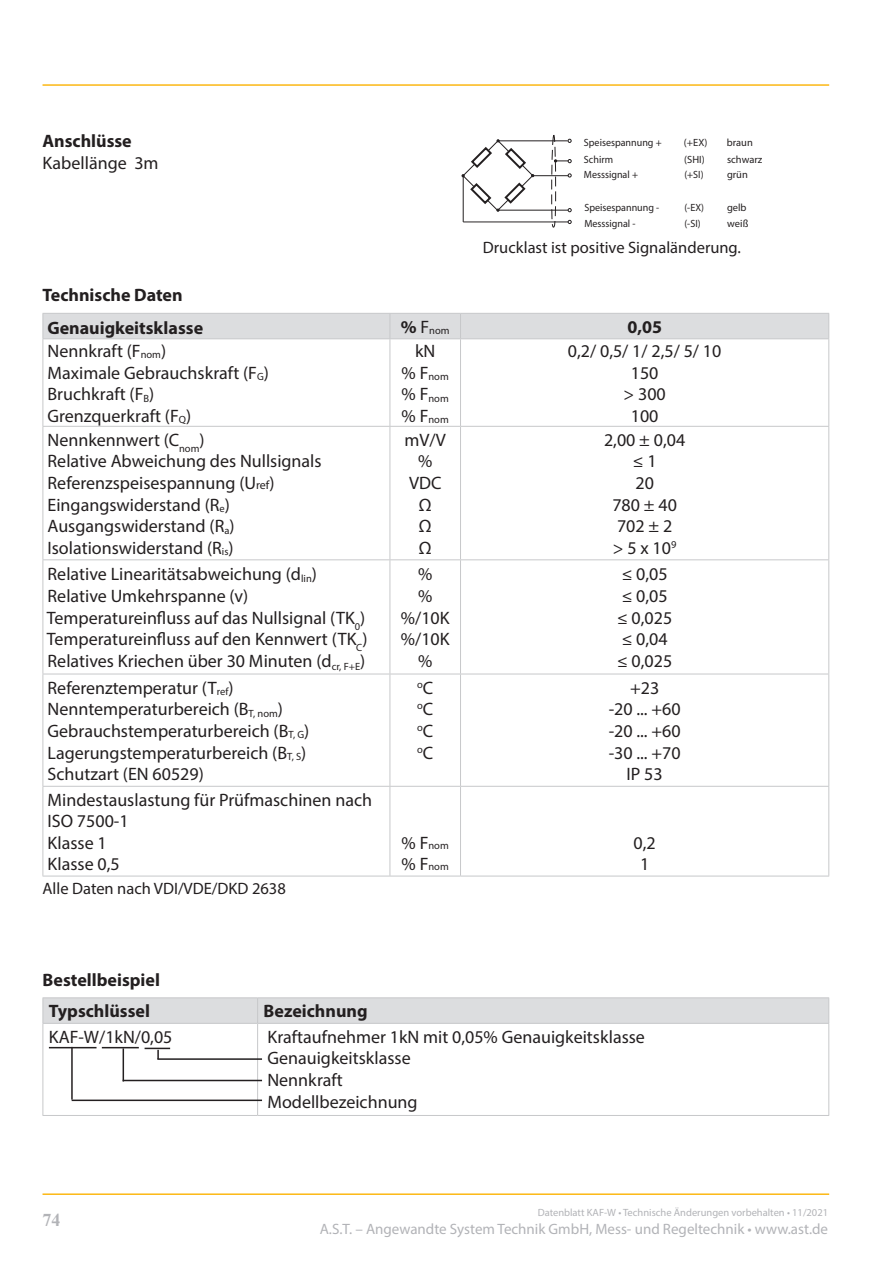
<style>
.page{position:relative;width:893px;height:1263px;background:#fff}
.page>*{position:absolute;margin:0;border:0;box-sizing:border-box;transform-origin:0 0}
.t1{font:18px/21.6px "Myriad Pro";color:#231f20}
.t2{font:700 18px/31.3px "Myriad Pro";color:#231f20;text-align:center}
.t3{font:700 18px "Times New Roman";color:#b2b3b7}
.t4{font:16.5px "Myriad Pro";color:#231f20}
.t5{font:15px "Myriad Pro";color:#b2b3b7}
.t6{font:10.5px/16.5px "Myriad";color:#231f20;scale:.96 1}
.t7{font:10.5px "Myriad Pro";color:#b2b3b7}
.t8{font:10.5px/21.6px "Myriad Pro";color:#231f20;text-align:justify}
.t9{font:10.5px/16.5px "Myriad";color:#231f20}
.s1{font-weight:700;font-size:18px}
.s2{font-size:18px}
.s3{font-size:12px}
</style>
<div class="page">
<hr style="left:43px;top:997px;width:215px;height:1px;background:#c7c8ca">
<hr style="left:258px;top:997px;width:571px;height:1px;background:#c7c8ca">
<div style="left:43px;top:998px;width:786px;height:25px;background:#dcdddf"></div>
<hr style="left:43px;top:1023px;width:215px;height:1px;background:#c7c8ca">
<hr style="left:43px;top:1024px;width:1px;height:91px;background:#c7c8ca">
<hr style="left:258px;top:1023px;width:571px;height:1px;background:#c7c8ca">
<hr style="left:257px;top:1024px;width:1px;height:91px;background:#c7c8ca">
<hr style="left:828px;top:1024px;width:1px;height:91px;background:#c7c8ca">
<hr style="left:43px;top:1115px;width:215px;height:1px;background:#c7c8ca">
<hr style="left:258px;top:1115px;width:571px;height:1px;background:#c7c8ca">
<hr style="left:49px;top:1047px;width:48px;height:1px;background:#231f20">
<hr style="left:102px;top:1047px;width:37px;height:1px;background:#231f20">
<hr style="left:123px;top:1048px;width:1px;height:33px;background:#231f20">
<svg style="left:145px;top:1048px;width:25px;height:10px"></svg>
<hr style="left:123px;top:1080px;width:139px;height:1px;background:#231f20">
<hr style="left:157px;top:1058px;width:105px;height:2px;background:#231f20">
<hr style="left:72px;top:1099px;width:190px;height:2px;background:#231f20">
<hr style="left:71px;top:1047px;width:2px;height:52px;background:#231f20">
<svg style="left:461px;top:135px;width:111px;height:93px"></svg>
<hr style="left:43px;top:339px;width:1px;height:87px;background:#c7c8ca">
<hr style="left:828px;top:339px;width:1px;height:87px;background:#c7c8ca">
<hr style="left:43px;top:426px;width:347px;height:1px;background:#c7c8ca">
<hr style="left:43px;top:427px;width:1px;height:132px;background:#c7c8ca">
<hr style="left:460px;top:426px;width:369px;height:1px;background:#c7c8ca">
<hr style="left:828px;top:427px;width:1px;height:132px;background:#c7c8ca">
<hr style="left:43px;top:559px;width:347px;height:1px;background:#c7c8ca">
<hr style="left:43px;top:560px;width:1px;height:114px;background:#c7c8ca">
<hr style="left:460px;top:559px;width:369px;height:1px;background:#c7c8ca">
<hr style="left:828px;top:560px;width:1px;height:114px;background:#c7c8ca">
<hr style="left:43px;top:674px;width:347px;height:1px;background:#c7c8ca">
<hr style="left:43px;top:674px;width:1px;height:112px;background:#c7c8ca">
<hr style="left:460px;top:674px;width:369px;height:1px;background:#c7c8ca">
<hr style="left:828px;top:674px;width:1px;height:112px;background:#c7c8ca">
<hr style="left:43px;top:786px;width:347px;height:1px;background:#c7c8ca">
<hr style="left:43px;top:787px;width:1px;height:89px;background:#c7c8ca">
<hr style="left:460px;top:786px;width:369px;height:1px;background:#c7c8ca">
<hr style="left:828px;top:787px;width:1px;height:89px;background:#c7c8ca">
<hr style="left:43px;top:876px;width:347px;height:1px;background:#c7c8ca">
<hr style="left:460px;top:876px;width:369px;height:1px;background:#c7c8ca">
<svg style="left:43px;top:313px;width:786px;height:26px;background:#dadbdd"></svg>
<hr style="left:390px;top:338px;width:70px;height:1px;background:#c7c8ca">
<hr style="left:390px;top:339px;width:1px;height:87px;background:#c7c8ca">
<hr style="left:460px;top:339px;width:1px;height:87px;background:#c7c8ca">
<hr style="left:390px;top:426px;width:70px;height:1px;background:#c7c8ca">
<hr style="left:390px;top:427px;width:1px;height:132px;background:#c7c8ca">
<hr style="left:460px;top:427px;width:1px;height:132px;background:#c7c8ca">
<hr style="left:390px;top:559px;width:70px;height:1px;background:#c7c8ca">
<hr style="left:390px;top:560px;width:1px;height:114px;background:#c7c8ca">
<hr style="left:460px;top:560px;width:1px;height:114px;background:#c7c8ca">
<hr style="left:390px;top:674px;width:70px;height:1px;background:#c7c8ca">
<hr style="left:390px;top:674px;width:1px;height:112px;background:#c7c8ca">
<hr style="left:460px;top:674px;width:1px;height:112px;background:#c7c8ca">
<hr style="left:390px;top:786px;width:70px;height:1px;background:#c7c8ca">
<hr style="left:390px;top:787px;width:1px;height:89px;background:#c7c8ca">
<hr style="left:460px;top:787px;width:1px;height:89px;background:#c7c8ca">
<hr style="left:390px;top:876px;width:70px;height:1px;background:#c7c8ca">
<hr style="left:43px;top:84px;width:786px;height:2px;background:#fcb814">
<hr style="left:43px;top:1193px;width:786px;height:2px;background:#fcb814">
<p class="t2" style="left:43px;top:125px;width:91px">Anschlüsse</p>
<p class="t1" style="left:43px;top:152px;width:118px">Kabellänge 3m</p>
<p class="t2" style="left:43px;top:279px;width:142px">Technische Daten</p>
<p class="t9" style="left:684px;top:135px;width:25px">(+EX) (SHI)</p>
<p class="t6" style="left:584px;top:135px;width:82px">Speisespannung +<br>Schirm</p>
<p class="t6" style="left:584px;top:167px;width:58px">Messsignal +</p>
<p class="t6" style="left:684px;top:167px;width:21px">(+SI)</p>
<p class="t6" style="left:584px;top:200px;width:79px">Speisespannung -</p>
<p class="t6" style="left:684px;top:200px;width:22px">(-EX)</p>
<p class="t6" style="left:584px;top:216px;width:55px">Messsignal -</p>
<p class="t6" style="left:684px;top:216px;width:18px">(-SI)</p>
<p class="t9" style="left:727px;top:135px;width:37px">braun schwarz</p>
<p class="t9" style="left:727px;top:167px;width:22px">grün</p>
<p class="t9" style="left:727px;top:200px;width:23px">gelb weiß</p>
<p class="t4" style="left:483px;top:238px;width:260px">Drucklast ist positive Signaländerung.</p>
<p class="t2" style="left:47px;top:311px;width:157px">Genauigkeitsklasse</p>
<p class="t8" style="left:401px;top:320px;width:50px"><span class="s1">%</span> <span class="s2">F</span>nom</p>
<p class="t2" style="left:627px;top:310px;width:36px">0,05</p>
<p class="t1" style="left:48px;top:340px;width:223px">Nennkraft (F<sub>nom</sub>)<br>Maximale Gebrauchskraft (F<sub>G</sub>)<br>Bruchkraft (F<sub>B</sub>)<br>Grenzquerkraft (F<sub>Q</sub>)</p>
<p class="t1" style="left:415px;top:340px;width:22px">kN</p>
<p class="t1" style="left:568px;top:340px;width:155px;text-align:center">0,2/ 0,5/ 1/ 2,5/ 5/ 10<br>150<br>&gt; 300<br>100</p>
<p class="t8" style="left:402px;top:365px;width:49px"><span class="s2">% F</span>nom <span class="s2">% F</span>nom <span class="s2">% F</span>nom</p>
<p class="t1" style="left:48px;top:429px;width:276px">Nennkennwert (C<sub>nom</sub>)<br>Relative Abweichung des Nullsignals<br>Referenzspeisespannung (U<span class="s3">ref</span>)<br>Eingangswiderstand (R<sub>e</sub>)<br>Ausgangswiderstand (R<sub>a</sub>)<br>Isolationswiderstand (R<sub>is</sub>)</p>
<p class="t1" style="left:405px;top:429px;width:43px;text-align:center">mV/V %<br>VDC<br>Ω<br>Ω<br>Ω</p>
<p class="t1" style="left:604px;top:429px;width:83px;text-align:center">2,00 ± 0,04 ≤ 1<br>20<br>780 ± 40<br>702 ± 2<br>&gt; 5 x 10<sup>9</sup></p>
<p class="t1" style="left:47px;top:563px;width:322px">Relative Linearitätsabweichung (d<sub>lin</sub>)<br>Relative Umkehrspanne (v)<br>Temperatureinfluss auf das Nullsignal (TK<sub>0</sub>)<br>Temperatureinfluss auf den Kennwert (TK<sub>C</sub>)<br>Relatives Kriechen über 30 Minuten (d<sub>cr,</sub> <sub>F+E</sub>)</p>
<p class="t1" style="left:401px;top:563px;width:50px;text-align:center">%<br>% %/10K %/10K %</p>
<p class="t1" style="left:617px;top:563px;width:57px">≤ 0,05 ≤ 0,05 ≤ 0,025 ≤ 0,04 ≤ 0,025</p>
<p class="t1" style="left:48px;top:676px;width:263px">Referenztemperatur (T<sub>ref</sub>)<br>Nenntemperaturbereich (B<sub>T,</sub> <sub>nom</sub>)<br>Gebrauchstemperaturbereich (B<sub>T,</sub> <sub>G</sub>)<br>Lagerungstemperaturbereich (B<sub>T,</sub> <sub>S</sub>)<br>Schutzart (EN 60529)</p>
<p class="t8" style="left:417px;top:673px;width:18px">o<span class="s2">C </span>o<span class="s2">C </span>o<span class="s2">C </span>o<span class="s2">C</span></p>
<p class="t1" style="left:609px;top:676px;width:73px;text-align:center">+23<br>-20 ... +60 -20 ... +60 -30 ... +70<br>IP 53</p>
<p class="t1" style="left:48px;top:788px;width:326px">Mindestauslastung für Prüfmaschinen nach<br>ISO 7500-1<br>Klasse 1<br>Klasse 0,5</p>
<p class="t8" style="left:402px;top:834px;width:49px"><span class="s2">% F</span>nom <span class="s2">% F</span>nom</p>
<p class="t1" style="left:634px;top:832px;width:24px;text-align:center">0,2<br>1</p>
<p class="t4" style="left:43px;top:878px;width:245px">Alle Daten nach VDI/VDE/DKD 2638</p>
<p class="t2" style="left:43px;top:964px;width:119px">Bestellbeispiel<br>Typschlüssel</p>
<p class="t2" style="left:264px;top:995px;width:106px">Bezeichnung</p>
<p class="t1" style="left:49px;top:1026px;width:125px">KAF-W/1kN/0,05</p>
<p class="t1" style="left:267px;top:1026px;width:379px">Kraftaufnehmer 1kN mit 0,05% Genauigkeitsklasse<br>Genauigkeitsklasse<br>Nennkraft<br>Modellbezeichnung</p>
<p class="t3" style="left:43px;top:1207px;width:19px">74</p>
<p class="t7" style="left:538px;top:1206px;width:292px">Datenblatt KAF-W • Technische Änderungen vorbehalten • 11/2021</p>
<p class="t5" style="left:320px;top:1219px;width:510px">A.S.T. – Angewandte System Technik GmbH, Mess- und Regeltechnik • www.ast.de</p>
</div>
